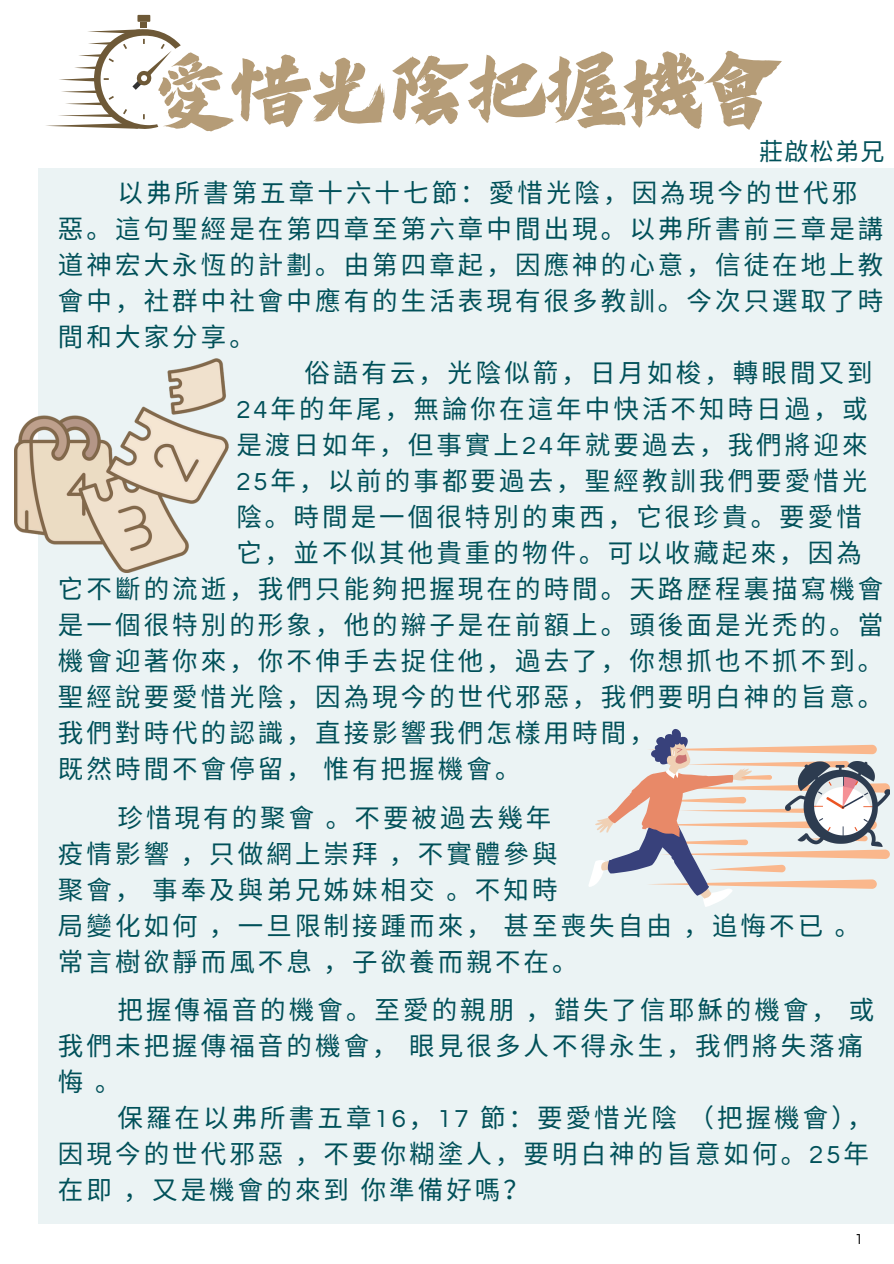
<style>
.page{position:relative;width:894px;height:1264px;background:#fff}
.page>*{position:absolute;margin:0;border:0;box-sizing:border-box;transform-origin:0 0}
.t1{font:85.5px "Hello Font ID Long Fei Zheng Kai";letter-spacing:-.085em;color:#b59c77}
.t2{font:25.5px/36px "Noto Sans CJ Ksc";letter-spacing:.12em;color:#005059}
.t3{font:24px "Noto Sans CJ Ksc";letter-spacing:.055em;color:#005059}
.t4{font:15px "Questrial";color:#000001}
.s1{font-family:"Questrial"}
</style>
<div class="page">
<div style="left:38px;top:169px;width:855px;height:1054px;background:#ebf3f4"></div>
<img style="left:14px;top:358px;width:214px;height:214px">
<svg style="left:589px;top:729px;width:300px;height:178px"></svg>
<img style="left:785px;top:761px;width:104px;height:85px">
<div style="left:137px;top:15px;width:13px;height:7px;background:#6e5937"></div>
<svg style="left:46px;top:23px;width:135px;height:106px"></svg>
<p class="t1" style="left:151px;top:38px;width:636px">愛惜光陰把握機會</p>
<p class="t3" style="left:758px;top:132px;width:127px">莊啟松弟兄</p>
<p class="t2" style="left:58px;top:173px;width:826px;text-indent:59px">以弗所書第五章十六十七節：愛惜光陰，因為現今的世代邪惡。這句聖經是在第四章至第六章中間出現。以弗所書前三章是講道神宏大永恆的計劃。由第四章起，因應神的心意，信徒在地上教會中，社群中社會中應有的生活表現有很多教訓。今次只選取了時間和大家分享。</p>
<h1 class="t2" style="left:304px;top:353px;width:569px">俗語有云，光陰似箭，日月如梭，轉眼間又到</h1>
<p class="t2" style="left:236px;top:389px;width:632px"><span class="s1">24</span>年的年尾，無論你在這年中快活不知時日過，或</p>
<p class="t2" style="left:236px;top:425px;width:632px">是渡日如年，但事實上<span class="s1">24</span>年就要過去，我們將迎來</p>
<p class="t2" style="left:236px;top:461px;width:632px"><span class="s1">25</span>年，以前的事都要過去，聖經教訓我們要愛惜光</p>
<p class="t2" style="left:236px;top:497px;width:627px">陰。時間是一個很特別的東西，它很珍貴。要愛惜</p>
<p class="t2" style="left:58px;top:533px;width:826px;text-indent:178px">它，並不似其他貴重的物件。可以收藏起來，因為它不斷的流逝，我們只能夠把握現在的時間。天路歷程裏描寫機會是一個很特別的形象，他的辮子是在前額上。頭後面是光禿的。當機會迎著你來，你不伸手去捉住他，過去了，你想抓也不抓不到。聖經說要愛惜光陰，因為現今的世代邪惡，我們要明白神的旨意。我們對時代的認識，直接影響我們怎樣用時間，</p>
<p class="t2" style="left:58px;top:749px;width:464px">既然時間不會停留，惟有把握機會。</p>
<p class="t2" style="left:117px;top:798px;width:435px">珍惜現有的聚會。不要被過去幾年</p>
<p class="t2" style="left:58px;top:834px;width:501px">疫情影響，只做網上崇拜，不實體參與</p>
<p class="t2" style="left:58px;top:870px;width:501px">聚會，事奉及與弟兄姊妹相交。不知時</p>
<p class="t2" style="left:58px;top:906px;width:803px">局變化如何，一旦限制接踵而來，甚至喪失自由，追悔不已。常言樹欲靜而風不息，子欲養而親不在。</p>
<p class="t2" style="left:58px;top:990px;width:817px;text-indent:59px">把握傳福音的機會。至愛的親朋，錯失了信耶穌的機會，或我們未把握傳福音的機會，眼見很多人不得永生，我們將失落痛悔。</p>
<p class="t2" style="left:58px;top:1098px;width:816px;text-indent:59px">保羅在以弗所書五章<span class="s1">16</span>，<span class="s1">17</span> 節：要愛惜光陰（把握機會），因現今的世代邪惡，不要你糊塗人，要明白神的旨意如何。<span class="s1">25</span>年在即，又是機會的來到你準備好嗎？</p>
<p class="t4" style="left:854px;top:1231px;width:10px">1</p>
</div>
